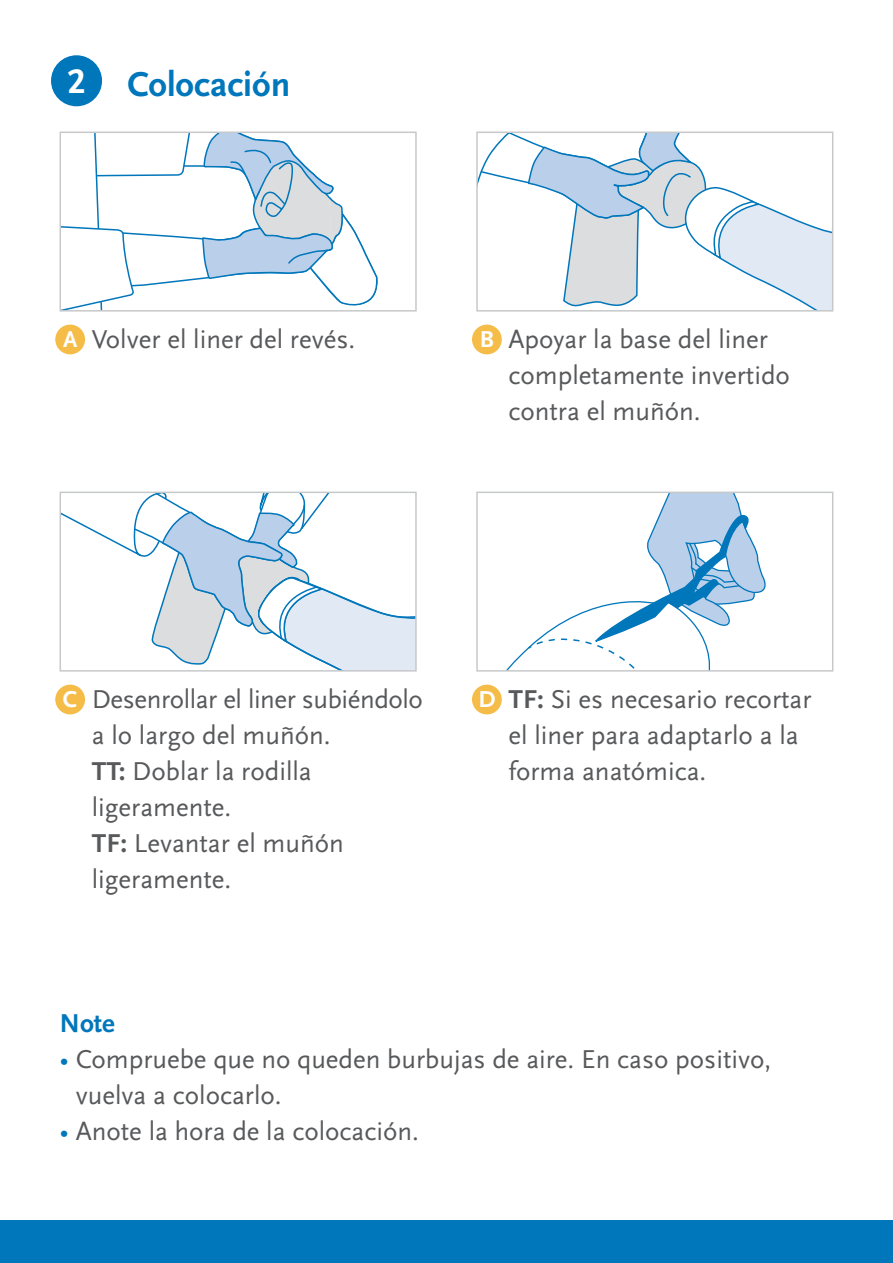
<style>
.page{position:relative;width:893px;height:1263px;background:#fff}
.page>*{position:absolute;margin:0;border:0;box-sizing:border-box;transform-origin:0 0}
.t1{font:700 36px "Scala Sans OT";color:#0076bb}
.t2{font:700 36px "Scala Sans OT";color:#fff}
.t3{font:27px/36px "Scala Sans OT";color:#58595b}
.t4{font:700 27px "Scala Sans OT";color:#0076bb}
.s1{font-weight:700;font-size:24px;color:#fff}
.s2{font-weight:700}
.s3{color:#0076bb}
</style>
<div class="page">
<div style="left:55px;top:325px;width:30px;height:29px;background:#f5bc47;border-radius:50%"></div>
<div style="left:55px;top:685px;width:30px;height:29px;background:#f5bc47;border-radius:50%"></div>
<div style="left:472px;top:325px;width:30px;height:29px;background:#f5bc47;border-radius:50%"></div>
<div style="left:472px;top:685px;width:30px;height:29px;background:#f5bc47;border-radius:50%"></div>
<div style="left:0;top:1220px;width:893px;height:43px;background:#0076bb"></div>
<svg style="left:63px;top:495px;width:351px;height:174px"></svg>
<div style="left:60px;top:492px;width:357px;height:180px;border:2px solid #c7c8ca"></div>
<svg style="left:507px;top:495px;width:259px;height:174px"></svg>
<div style="left:476px;top:492px;width:357px;height:180px;border:2px solid #c7c8ca"></div>
<svg style="left:63px;top:135px;width:315px;height:174px"></svg>
<div style="left:60px;top:132px;width:357px;height:180px;border:2px solid #c7c8ca"></div>
<svg style="left:479px;top:135px;width:351px;height:174px"></svg>
<div style="left:476px;top:132px;width:357px;height:180px;border:2px solid #c7c8ca"></div>
<div style="left:51px;top:55px;width:51px;height:51px;background:#0076bb;border-radius:50%"></div>
<h1 class="t2" style="left:68px;top:61px;width:19px">2</h1>
<h1 class="t1" style="left:128px;top:64px;width:164px">Colocación</h1>
<p class="t3" style="left:63px;top:321px;width:294px"><span class="s1">A</span> Volver el liner del revés.</p>
<p class="t3" style="left:508px;top:321px;width:283px;text-indent:-29px"><span class="s1">B</span> Apoyar la base del liner completamente invertido contra el muñón.</p>
<p class="t3" style="left:92px;top:681px;width:333px;text-indent:-29px"><span class="s1">C</span> Desenrollar el liner subiéndolo a lo largo del muñón.<br><span class="s2">TT:</span> Doblar la rodilla ligeramente.<br><span class="s2">TF:</span> Levantar el muñón ligeramente.</p>
<p class="t3" style="left:508px;top:681px;width:304px;text-indent:-30px"><span class="s1">D</span> <span class="s2">TF:</span> Si es necesario recortar el liner para adaptarlo a la forma anatómica.</p>
<p class="t4" style="left:60px;top:1007px;width:57px">Note</p>
<p class="t3" style="left:76px;top:1041px;width:697px;text-indent:-16px"><span class="s3">•</span> Compruebe que no queden burbujas de aire. En caso positivo, vuelva a colocarlo.</p>
<p class="t3" style="left:60px;top:1113px;width:361px"><span class="s3">•</span> Anote la hora de la colocación.</p>
</div>
